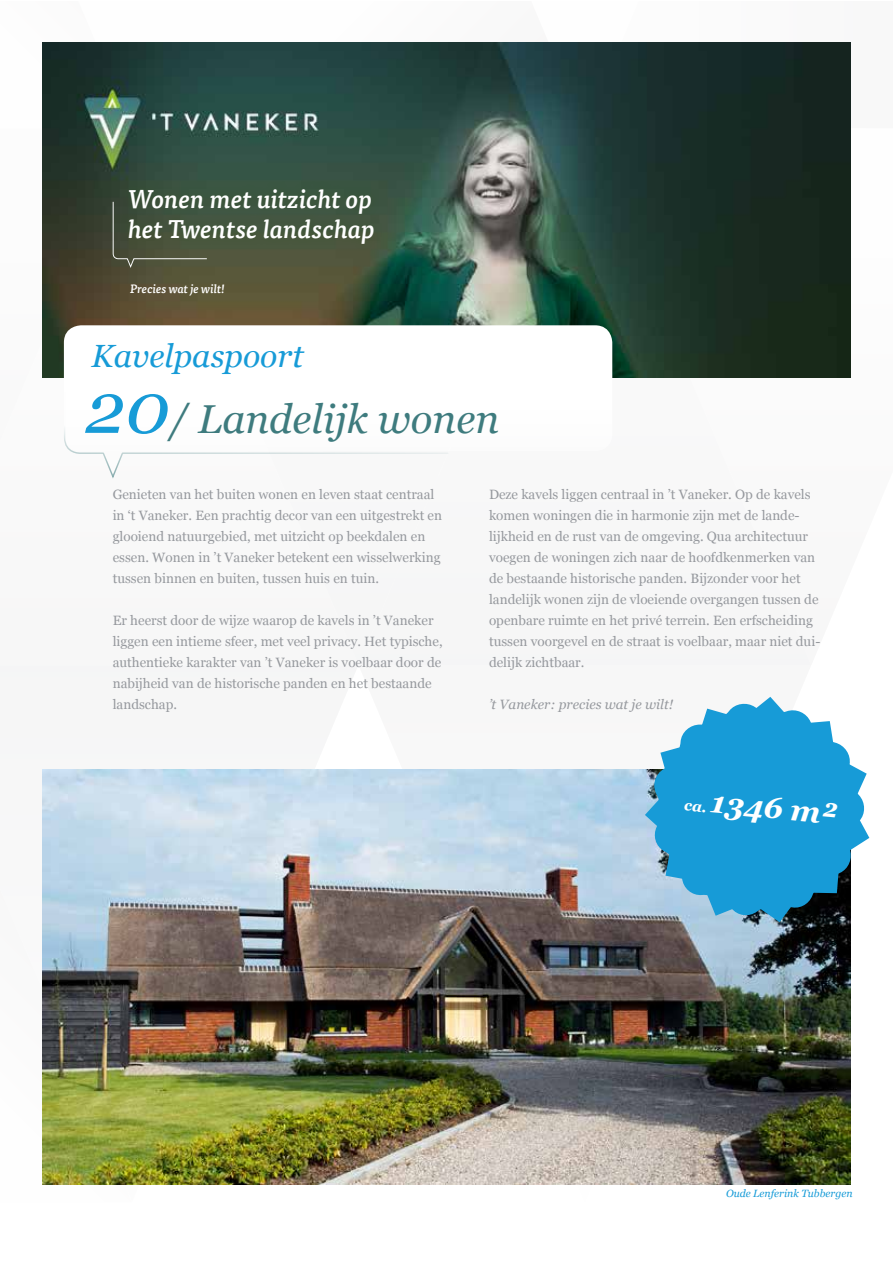
<style>
.page{position:relative;width:893px;height:1263px;background:#fff}
.page>*{position:absolute;margin:0;border:0;box-sizing:border-box;transform-origin:0 0}
.t1{font:italic 40.35px "Georgia";color:#3e7b7e}
.t2{font:italic 32.1px "Georgia";color:#179bd7}
.t3{font:italic 700 30px "Georgia";color:#fff}
.t4{font:italic 500 25.5px/29.5px "Tisa Pro";letter-spacing:-.005em;color:#fff}
.t5{font:13.5px/21px "Georgia";color:#96999e}
.t6{font:italic 13.5px "Georgia";color:#96999e}
.t7{font:italic 500 12px "Tisa Pro";letter-spacing:-.005em;color:#fff}
.t8{font:italic 10.5px "Georgia";color:#179bd7}
.s1{font-size:72px;color:#179bd7}
</style>
<div class="page">
<svg style="left:585px;top:42px;width:266px;height:1px"></svg>
<svg style="left:132px;top:42px;width:453px;height:1px"></svg>
<img style="left:42px;top:770px;width:809px;height:415px">
<img style="left:42px;top:43px;width:809px;height:335px">
<div style="left:64px;top:325px;width:548px;height:126px;background:#fff;border-radius:17px"></div>
<svg style="left:64px;top:428px;width:385px;height:51px"></svg>
<svg style="left:645px;top:697px;width:224px;height:225px"></svg>
<svg style="left:652px;top:701px;width:214px;height:216px;background:#40a6d5"></svg>
<div style="left:121px;top:181px;width:261px;height:71px;background:#40563e"></div>
<svg style="left:113px;top:202px;width:94px;height:66px"></svg>
<svg style="left:684px;top:802px;width:21px;height:10px"></svg>
<h3 class="t4" style="left:128px;top:183px;width:249px">Wonen met uitzicht op het Twentse landschap</h3>
<p class="t7" style="left:130px;top:280px;width:96px">Precies wat je wilt!</p>
<h2 class="t2" style="left:91px;top:335px;width:214px">Kavelpaspoort</h2>
<h1 class="t1" style="left:85px;top:393px;width:416px"><span class="s1">20</span>/ Landelijk wonen</h1>
<p class="t5" style="left:113px;top:484px;width:331px">Genieten van het buiten wonen en leven staat centraal in ‘t Vaneker. Een prachtig decor van een uitgestrekt en glooiend natuurgebied, met uitzicht op beekdalen en essen. Wonen in ’t Vaneker betekent een wisselwerking tussen binnen en buiten, tussen huis en tuin.</p>
<p class="t5" style="left:113px;top:610px;width:331px">Er heerst door de wijze waarop de kavels in ’t Vaneker liggen een intieme sfeer, met veel privacy. Het typische, authentieke karakter van ’t Vaneker is voelbaar door de nabijheid van de historische panden en het bestaande landschap.</p>
<p class="t5" style="left:489px;top:484px;width:333px">Deze kavels liggen centraal in ’t Vaneker. Op de kavels komen woningen die in harmonie zijn met de lande&shy;lijkheid en de rust van de omgeving. Qua architectuur voegen de woningen zich naar de hoofdkenmerken van de bestaande historische panden. Bijzonder voor het landelijk wonen zijn de vloeiende overgangen tussen de openbare ruimte en het privé terrein. Een erfscheiding tussen voorgevel en de straat is voelbaar, maar niet dui&shy;delijk zichtbaar.</p>
<p class="t6" style="left:489px;top:695px;width:186px">’t Vaneker: precies wat je wilt!</p>
<h3 class="t3" style="left:713px;top:783px;width:128px;rotate:5deg">1346 m²</h3>
<p class="t8" style="left:726px;top:1186px;width:128px">Oude Lenferink Tubbergen</p>
</div>
